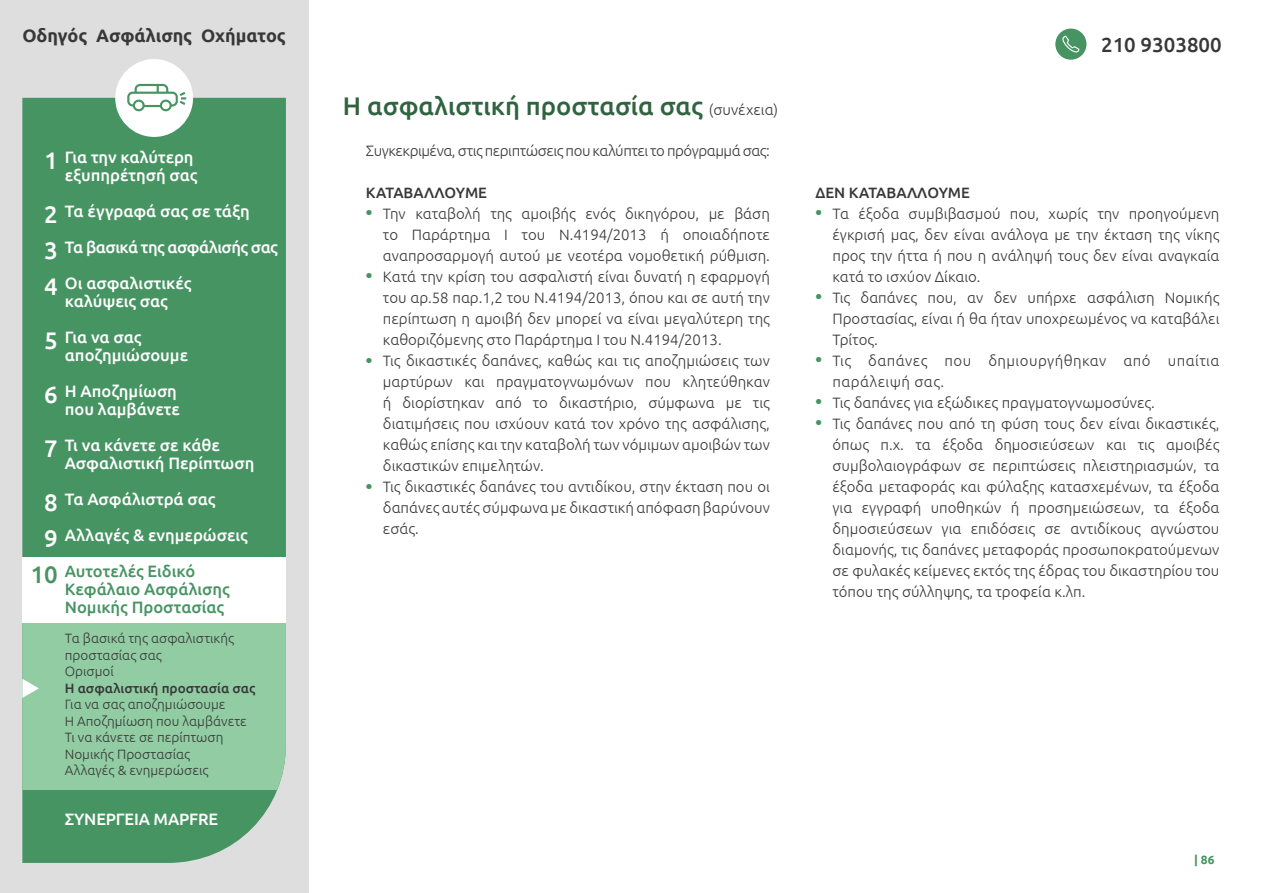
<style>
.page{position:relative;width:1263px;height:893px;background:#fff}
.page>*{position:absolute;margin:0;border:0;box-sizing:border-box;transform-origin:0 0}
.t1{font:500 25.5px "Ubuntu";color:#306340}
.t2{font:500 24px/36px "Ubuntu";color:#fff;text-align:justify}
.t3{font:500 24px "Ubuntu";color:#479463}
.t4{font:500 20.4px "Ubuntu";color:#383838}
.t5{font:700 18px "Ubuntu";color:#383838}
.t6{font:700 18px/21px "Ubuntu";color:#479463}
.t7{font:500 16.5px/36px "Ubuntu";color:#fff}
.t8{font:500 16.5px/18px "Ubuntu";color:#479463}
.t9{font:300 15px/21px "Ubuntu";color:#383838}
.t10{font:300 15px "Ubuntu";letter-spacing:-.03em;color:#383838}
.t11{font:500 15px "Ubuntu";color:#383838}
.t12{font:300 13.5px/16.5px "Ubuntu";color:#383838}
.t13{font:500 13.5px "Ubuntu";color:#383838}
.t14{font:700 12px "Ubuntu";color:#479463}
.s1{font-weight:300;font-size:15px;color:#383838}
</style>
<div class="page">
<div style="left:0;top:0;width:308px;height:893px;background:#dedede"></div>
<div style="left:22px;top:98px;width:264px;height:765px;background:#479463"></div>
<div style="left:22px;top:623px;width:264px;height:166px;background:#91cca3"></div>
<div style="left:115px;top:59px;width:78px;height:78px;background:#fff;border-radius:50%"></div>
<svg style="left:127px;top:84px;width:59px;height:27px"></svg>
<div style="left:1055px;top:29px;width:31px;height:31px;background:#479463;border-radius:50%"></div>
<svg style="left:1062px;top:35px;width:18px;height:18px"></svg>
<div style="left:22px;top:557px;width:264px;height:66px;background:#fff"></div>
<svg style="left:22px;top:679px;width:17px;height:19px"></svg>
<p class="t5" style="left:22px;top:25px;width:265px">Oδηγός Ασφάλισης Οχήματος</p>
<p class="t7" style="left:65px;top:148px;width:134px;line-height:18px">Για την καλύτερη εξυπηρέτησή σας</p>
<p class="t7" style="left:65px;top:193px;width:214px">Τα έγγραφά σας σε τάξη<br>Τα βασικά της ασφάλισής σας<br>Οι ασφαλιστικές</p>
<p class="t7" style="left:65px;top:283px;width:104px">καλύψεις σας<br>Για να σας</p>
<p class="t7" style="left:65px;top:337px;width:125px">αποζημιώσουμε<br>Η Aποζημίωση</p>
<p class="t7" style="left:65px;top:391px;width:157px">που λαμβάνετε<br>Τι να κάνετε σε κάθε</p>
<p class="t7" style="left:65px;top:445px;width:191px">Ασφαλιστική Περίπτωση<br>Τα Ασφάλιστρά σας<br>Αλλαγές &amp; ενημερώσεις</p>
<p class="t8" style="left:65px;top:562px;width:166px">Αυτοτελές Ειδικό<br>Κεφάλαιο Ασφάλισης<br>Νομικής Προστασίας</p>
<h2 class="t2" style="left:44px;top:142px;width:15px">1</h2>
<h2 class="t2" style="left:44px;top:196px;width:15px">2<br>3<br>4</h2>
<h2 class="t2" style="left:44px;top:322px;width:15px">5</h2>
<h2 class="t2" style="left:44px;top:376px;width:15px">6</h2>
<h2 class="t2" style="left:44px;top:430px;width:15px">7</h2>
<h2 class="t2" style="left:44px;top:484px;width:15px">8<br>9</h2>
<h2 class="t3" style="left:31px;top:559px;width:29px">10</h2>
<p class="t12" style="left:65px;top:630px;width:171px">Τα βασικά της ασφαλιστικής προστασίας σας<br>Ορισμοί</p>
<p class="t13" style="left:65px;top:679px;width:192px">Η ασφαλιστική προστασία σας</p>
<p class="t12" style="left:65px;top:696px;width:184px">Για να σας αποζημιώσουμε<br>Η Αποζημίωση που λαμβάνετε<br>Τι να κάνετε σε περίπτωση<br>Νομικής Προστασίας<br>Αλλαγές &amp; ενημερώσεις</p>
<p class="t7" style="left:65px;top:800px;width:155px">ΣΥΝΕΡΓΕΙΑ MAPFRE</p>
<h1 class="t1" style="left:343px;top:89px;width:437px">Η ασφαλιστική προστασία σας <span class="s1">(συνέχεια)</span></h1>
<p class="t10" style="left:366px;top:141px;width:405px">Συγκεκριμένα, στις περιπτώσεις που καλύπτει το πρόγραμμά σας:</p>
<p class="t11" style="left:366px;top:183px;width:123px">ΚΑΤΑΒΑΛΛΟΥΜΕ</p>
<p class="t9" style="left:383px;top:203px;width:388px">Την καταβολή της αμοιβής ενός δικηγόρου, με βάση το Παράρτημα Ι του Ν.4194/2013 ή οποιαδήποτε αναπροσαρμογή αυτού με νεοτέρα νομοθετική ρύθμιση.<br>Κατά την κρίση του ασφαλιστή είναι δυνατή η εφαρμογή του αρ.58 παρ.1,2 του Ν.4194/2013, όπου και σε αυτή την περίπτωση η αμοιβή δεν μπορεί να είναι μεγαλύτερη της καθοριζόμενης στο Παράρτημα Ι του Ν.4194/2013.<br>Τις δικαστικές δαπάνες, καθώς και τις αποζημιώσεις των μαρτύρων και πραγματογνωμόνων που κλητεύθηκαν ή διορίστηκαν από το δικαστήριο, σύμφωνα με τις διατιμήσεις που ισχύουν κατά τον χρόνο της ασφάλισης, καθώς επίσης και την καταβολή των νόμιμων αμοιβών των δικαστικών επιμελητών.<br>Τις δικαστικές δαπάνες του αντιδίκου, στην έκταση που οι δαπάνες αυτές σύμφωνα με δικαστική απόφαση βαρύνουν εσάς.</p>
<p class="t6" style="left:366px;top:202px;width:8px">•</p>
<p class="t6" style="left:366px;top:265px;width:8px">•</p>
<p class="t6" style="left:366px;top:349px;width:8px">•</p>
<p class="t6" style="left:366px;top:475px;width:8px">•</p>
<h3 class="t4" style="left:1101px;top:32px;width:122px">210 9303800</h3>
<p class="t11" style="left:815px;top:183px;width:156px">ΔΕΝ ΚΑΤΑΒΑΛΛΟΥΜΕ</p>
<p class="t9" style="left:832px;top:203px;width:388px">Τα έξοδα συμβιβασμού που, χωρίς την προηγούμενη έγκρισή μας, δεν είναι ανάλογα με την έκταση της νίκης προς την ήττα ή που η ανάληψή τους δεν είναι αναγκαία κατά το ισχύον Δίκαιο.<br>Τις δαπάνες που, αν δεν υπήρχε ασφάλιση Νομικής Προστασίας, είναι ή θα ήταν υποχρεωμένος να καταβάλει Τρίτος.<br>Τις δαπάνες που δημιουργήθηκαν από υπαίτια παράλειψή σας.<br>Τις δαπάνες για εξώδικες πραγματογνωμοσύνες.<br>Τις δαπάνες που από τη φύση τους δεν είναι δικαστικές, όπως π.χ. τα έξοδα δημοσιεύσεων και τις αμοιβές συμβολαιογράφων σε περιπτώσεις πλειστηριασμών, τα έξοδα μεταφοράς και φύλαξης κατασχεμένων, τα έξοδα για εγγραφή υποθηκών ή προσημειώσεων, τα έξοδα δημοσιεύσεων για επιδόσεις σε αντιδίκους αγνώστου διαμονής, τις δαπάνες μεταφοράς προσωποκρατούμενων σε φυλακές κείμενες εκτός της έδρας του δικαστηρίου του τόπου της σύλληψης, τα τροφεία κ.λπ.</p>
<p class="t6" style="left:815px;top:202px;width:8px">•</p>
<p class="t6" style="left:815px;top:286px;width:8px">•</p>
<p class="t6" style="left:815px;top:349px;width:8px">•</p>
<p class="t6" style="left:815px;top:391px;width:8px">• •</p>
<p class="t14" style="left:1194px;top:853px;width:22px">| 86</p>
</div>
